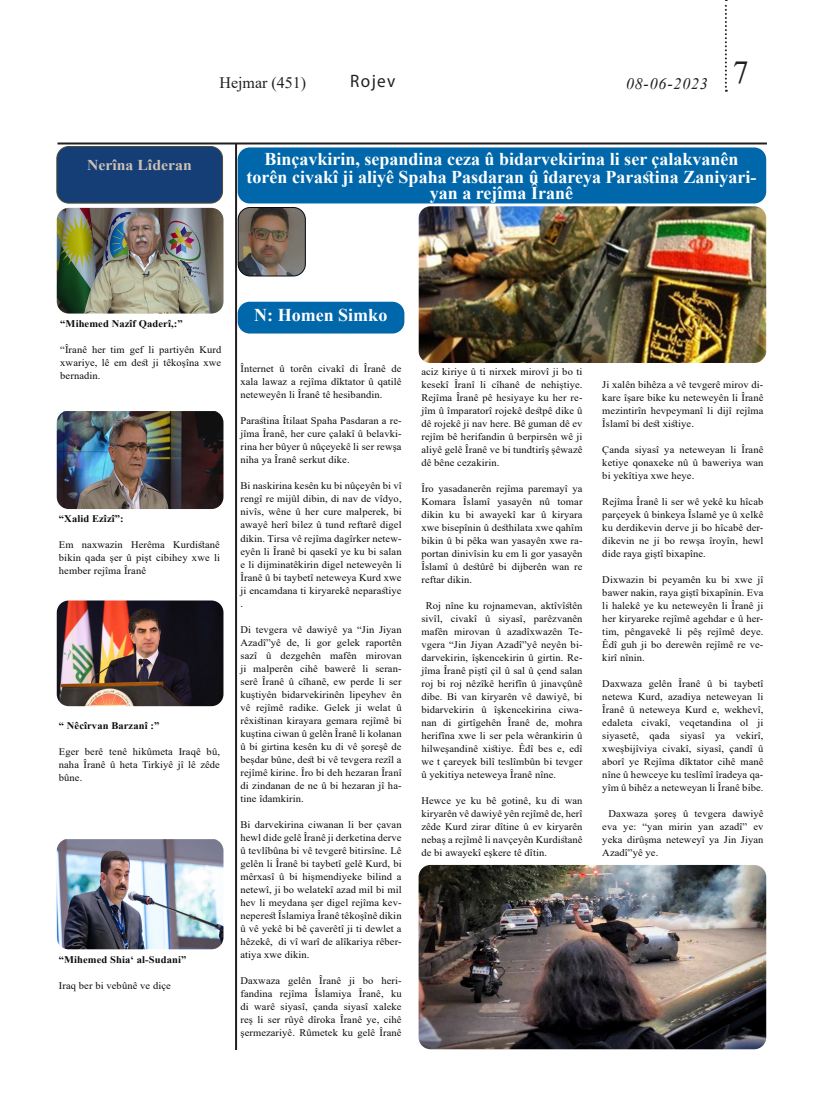
<style>
.page{position:relative;width:823px;height:1106px;background:#fff}
.page>*{position:absolute;margin:0;border:0;box-sizing:border-box;transform-origin:0 0}
.t1{font:700 18px/18px "Times New Roman";color:#fff;text-align:center}
.t2{font:18px "Myriad Pro";letter-spacing:.08em;color:#231f20;scale:.95 1}
.t3{font:16px "Times New Roman";color:#231f20}
.t4{font:italic 16px "Times New Roman";letter-spacing:.05em;color:#231f20}
.t5{font:700 15px "Times New Roman";color:#ccc0b4;scale:1.05 1}
.t6{font:10.1px/13px "Times New Roman";letter-spacing:.01em;color:#0b0b0e;text-align:justify;scale:1.04 1}
.t7{font:700 10.1px "Times New Roman";letter-spacing:.01em;color:#0b0b0e;scale:1.04 1}
</style>
<div class="page">
<svg style="left:724px;top:0;width:2px;height:92px"></svg>
<hr style="left:57px;top:142px;width:709px;height:2px;background:#231f20">
<hr style="left:235px;top:143px;width:2px;height:907px;background:#231f20">
<div style="left:57px;top:146px;width:165px;height:57px;background:#153e76;border-radius:12px"></div>
<div style="left:56px;top:146px;width:167px;height:58px;border:1px solid #4f4e32;border-radius:12px"></div>
<img style="left:57px;top:839px;width:166px;height:110px">
<img style="left:57px;top:600px;width:166px;height:106px">
<img style="left:57px;top:208px;width:166px;height:105px">
<img style="left:57px;top:411px;width:166px;height:98px">
<div style="left:237px;top:147px;width:528px;height:56px;background:#0067aa;border-radius:12px"></div>
<div style="left:237px;top:302px;width:167px;height:31px;background:#0067aa;border-radius:12px"></div>
<img style="left:239px;top:207px;width:66px;height:69px">
<div style="left:237px;top:207px;width:69px;height:69px;border:1px solid #0b0b0e;border-radius:12px"></div>
<img style="left:418px;top:206px;width:347px;height:157px">
<img style="left:418px;top:865px;width:347px;height:184px">
<p class="t5" style="left:87px;top:154px;width:101px">Nerîna Lîderan</p>
<h2 class="t3" style="left:219px;top:71px;width:88px">Hejmar (451)</h2>
<p class="t2" style="left:350px;top:70px;width:49px">Rojev</p>
<h2 class="t4" style="left:625px;top:72px;width:124px">08-06-2023 <sup>7</sup></h2>
<p class="t1" style="left:246px;top:149px;width:511px">Binçavkirin, sepandina ceza û bidarvekirina li ser çalakvanên torên civakî ji aliyê Spaha Pasdaran û îdareya Parastina Zaniyari-</p>
<p class="t1" style="left:429px;top:183px;width:145px">yan a rejîma Îranê</p>
<p class="t7" style="left:60px;top:316px;width:119px">“Mihemed Nazîf Qaderî,:”</p>
<p class="t6" style="left:60px;top:343px;width:156px">“Îranê her tim gef li partiyên Kurd xwariye, lê em dest ji têkoşîna xwe bernadin.</p>
<p class="t7" style="left:59px;top:511px;width:64px">“Xalid Ezîzî”:</p>
<p class="t6" style="left:59px;top:538px;width:156px">Em naxwazin Herêma Kurdistanê bikin qada şer û pişt cibihey xwe li hember rejîma Îranê</p>
<p class="t7" style="left:59px;top:718px;width:98px">“ Nêcîrvan Barzanî :”</p>
<p class="t6" style="left:59px;top:744px;width:156px">Eger berê tenê hikûmeta Iraqê bû, naha Îranê û heta Tirkiyê jî lê zêde bûne.</p>
<p class="t7" style="left:59px;top:952px;width:124px">“Mihemed Shia‘ al-Sudani”</p>
<p class="t6" style="left:59px;top:978px;width:109px">Iraq ber bi vebûnê ve diçe</p>
<p class="t1" style="left:254px;top:305px;width:135px">N: Homen Simko</p>
<p class="t6" style="left:240px;top:362px;width:156px">Înternet û torên civakî di Îranê de xala lawaz a rejîma dîktator û qatilê neteweyên li Îranê tê hesibandin.</p>
<p class="t6" style="left:240px;top:414px;width:156px">Parastina Îtilaat Spaha Pasdaran a re&shy;jîma Îranê, her cure çalakî û belavki&shy;rina her bûyer û nûçeyekê li ser rewşa niha ya Îranê serkut dike.</p>
<p class="t6" style="left:240px;top:479px;width:156px">Bi naskirina kesên ku bi nûçeyên bi vî rengî re mijûl dibin, di nav de vîdyo, nivîs, wêne û her cure malperek, bi awayê herî bilez û tund reftarê digel dikin. Tirsa vê rejîma dagîrker netew&shy;eyên li Îranê bi qasekî ye ku bi salan e li dijminatêkirin digel neteweyên li Îranê û bi taybetî neteweya Kurd xwe ji encamdana ti kiryarekê neparastiye .</p>
<p class="t6" style="left:240px;top:622px;width:156px">Di tevgera vê dawiyê ya “Jin Jiyan Azadî”yê de, li gor gelek raportên sazî û dezgehên mafên mirovan ji malperên cihê bawerê li seran&shy;serê Îranê û cîhanê, ew perde li ser kuştiyên bidarvekirinên lipeyhev ên vê rejîmê radike. Gelek ji welat û rêxistinan kirayara gemara rejîmê bi kuştina ciwan û gelên Îranê li kolanan û bi girtina kesên ku di vê şoreşê de beşdar bûne, dest bi vê tevgera rezîl a rejîmê kirine. Îro bi deh hezaran Îranî di zindanan de ne û bi hezaran jî ha&shy;tine îdamkirin.</p>
<p class="t6" style="left:240px;top:817px;width:156px">Bi darvekirina ciwanan li ber çavan hewl dide gelê Îranê ji derketina derve û tevlîbûna bi vê tevgerê bitirsîne. Lê gelên li Îranê bi taybetî gelê Kurd, bi mêrxasî û bi hişmendiyeke bilind a netewî, ji bo welatekî azad mil bi mil hev li meydana şer digel rejîma kev&shy;neperest Îslamiya Îranê têkoşînê dikin û vê yekê bi bê çaverêtî ji ti dewlet a hêzekê, di vî warî de alîkariya rêber&shy;atiya xwe dikin.</p>
<p class="t6" style="left:240px;top:973px;width:156px">Daxwaza gelên Îranê ji bo heri&shy;fandina rejîma Îslamiya Îranê, ku di warê siyasî, çanda siyasî xaleke reş li ser rûyê dîroka Îranê ye, cihê şermezariyê. Rûmetek ku gelê Îranê</p>
<p class="t6" style="left:421px;top:365px;width:156px">aciz kiriye û ti nirxek mirovî ji bo ti kesekî Îranî li cîhanê de nehiştiye.<br>Rejîma Îranê pê hesiyaye ku her re&shy;jîm û împaratorî rojekê destpê dike û dê rojekê ji nav here. Bê guman dê ev rejîm bê herifandin û berpirsên wê ji aliyê gelê Îranê ve bi tundtirîş şêwazê dê bêne cezakirin.</p>
<p class="t6" style="left:421px;top:482px;width:156px">Îro yasadanerên rejîma paremayî ya Komara Îslamî yasayên nû tomar dikin ku bi awayekî kar û kiryara xwe bisepînin û desthilata xwe qahîm bikin û bi pêka wan yasayên xwe ra&shy;portan dinivîsin ku em li gor yasayên Îslamî û destûrê bi dijberên wan re reftar dikin.</p>
<p class="t6" style="left:421px;top:599px;width:156px;text-indent:4px">Roj nîne ku rojnamevan, aktîvîstên sivîl, civakî û siyasî, parêzvanên mafên mirovan û azadîxwazên Te&shy;vgera “Jin Jiyan Azadî”yê neyên bi&shy;darvekirin, îşkencekirin û girtin. Re&shy;jîma Îranê piştî çil û sal û çend salan roj bi roj nêzîkê herifîn û jinavçûnê dibe. Bi van kiryarên vê dawiyê, bi bidarvekirin û îşkencekirina ciwa&shy;nan di girtîgehên Îranê de, mohra herifîna xwe li ser pela wêrankirin û hilweşandinê xistiye. Êdî bes e, edî we t çareyek bilî teslîmbûn bi tevger û yekitiya neteweya Îranê nîne.</p>
<p class="t6" style="left:421px;top:794px;width:156px">Hewce ye ku bê gotinê, ku di wan kiryarên vê dawiyê yên rejîmê de, herî zêde Kurd zirar dîtine û ev kiryarên nebaş a rejîmê li navçeyên Kurdistanê de bi awayekî eşkere tê dîtin.</p>
<p class="t6" style="left:602px;top:378px;width:156px">Ji xalên bihêza a vê tevgerê mirov di&shy;kare îşare bike ku neteweyên li Îranê mezintirîn hevpeymanî li dijî rejîma Îslamî bi dest xistiye.</p>
<p class="t6" style="left:602px;top:443px;width:156px">Çanda siyasî ya neteweyan li Îranê ketiye qonaxeke nû û baweriya wan bi yekîtiya xwe heye.</p>
<p class="t6" style="left:602px;top:495px;width:156px">Rejîma Îranê li ser wê yekê ku hîcab parçeyek û binkeya Îslamê ye û xelkê ku derdikevin derve ji bo hîcabê der&shy;dikevin ne ji bo rewşa îroyîn, hewl dide raya giştî bixapîne.</p>
<p class="t6" style="left:602px;top:573px;width:156px">Dixwazin bi peyamên ku bi xwe jî bawer nakin, raya giştî bixapînin. Eva li halekê ye ku neteweyên li Îranê ji her kiryareke rejîmê agehdar e û her&shy;tim, pêngavekê li pêş rejîmê deye.<br>Êdî guh ji bo derewên rejîmê re ve&shy;kirî nînin.</p>
<p class="t6" style="left:602px;top:677px;width:156px">Daxwaza gelên Îranê û bi taybetî netewa Kurd, azadiya neteweyan li Îranê û neteweya Kurd e, wekhevî, edaleta civakî, veqetandina ol ji siyasetê, qada siyasî ya vekirî, xweşbijîviya civakî, siyasî, çandî û aborî ye Rejîma dîktator cihê manê nîne û hewceye ku teslîmî îradeya qa&shy;yîm û bihêz a neteweyan li Îranê bibe.</p>
<p class="t6" style="left:602px;top:807px;width:156px;text-indent:6px">Daxwaza şoreş û tevgera dawiyê eva ye: “yan mirin yan azadî” ev yeka dirûşma neteweyî ya Jin Jiyan Azadî”yê ye.</p>
</div>
